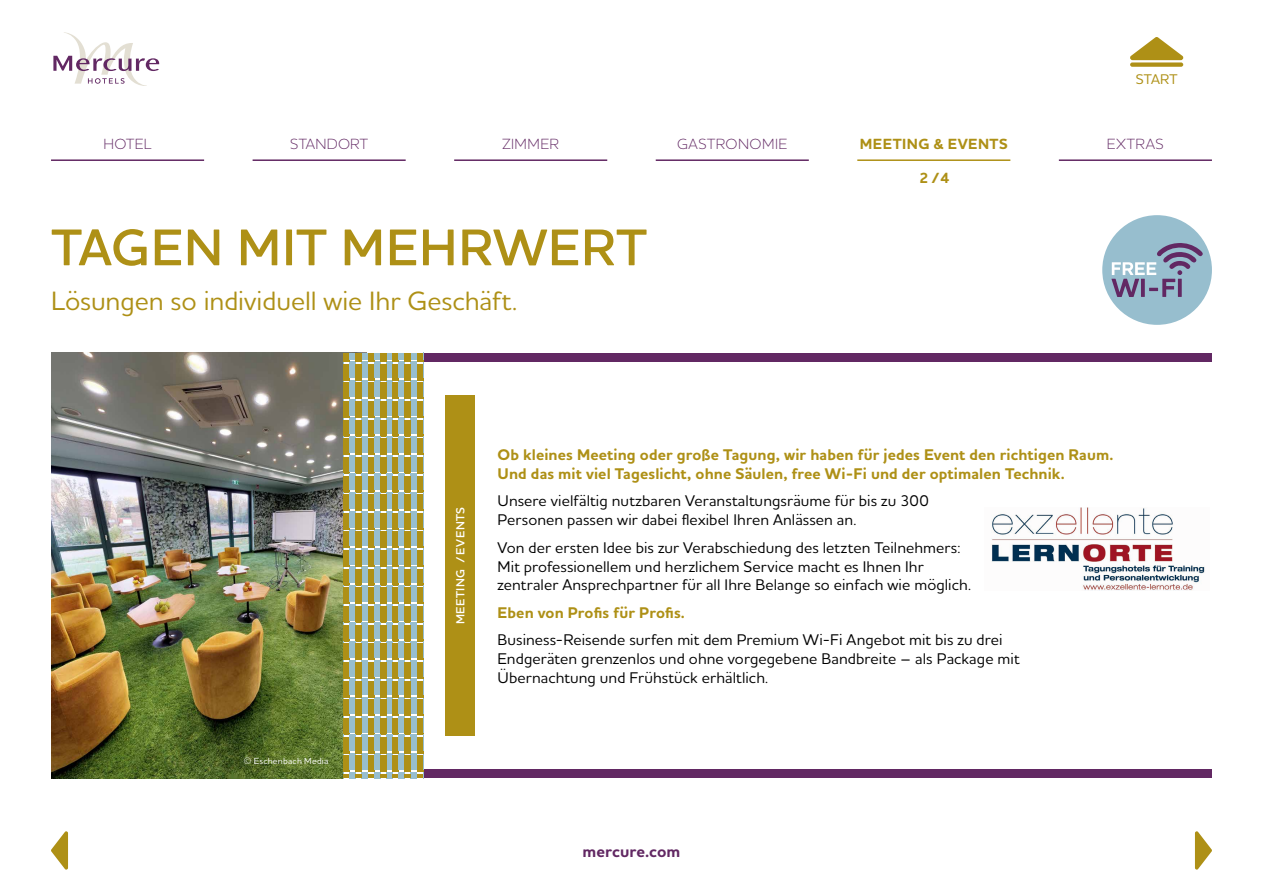
<style>
.page{position:relative;width:1263px;height:893px;background:#fff}
.page>*{position:absolute;margin:0;border:0;box-sizing:border-box;transform-origin:0 0}
.t1{font:600 52.5px "Houschka Alt Pro";letter-spacing:.015em;color:#ae9016}
.t2{font:500 27px "Houschka Alt Pro";letter-spacing:-.005em;color:#ae9016}
.t3{font:700 16.5px "Houschka Alt Pro";letter-spacing:.005em;color:#622863}
.t4{font:500 15.75px/18.9px "Houschka Alt Pro";letter-spacing:.005em;color:#000}
.t5{font:700 15.75px/18.9px "Houschka Alt Pro";letter-spacing:.005em;color:#ae9016}
.t6{font:300 15px "Houschka Alt Pro";letter-spacing:.03em;color:#622863}
.t7{font:700 15px "Houschka Alt Pro";letter-spacing:.035em;color:#ae9016}
.t8{font:500 14.25px "Houschka Alt Pro";letter-spacing:.02em;color:#ae9016}
.t9{font:600 12px "Houschka Alt Pro";color:#fff}
.t10{font:500 9px "Houschka Alt Pro";letter-spacing:.025em;color:#fff}
</style>
<div class="page">
<img style="left:51px;top:353px;width:292px;height:425px">
<svg style="left:1195px;top:831px;width:17px;height:39px"></svg>
<svg style="left:51px;top:831px;width:17px;height:39px"></svg>
<svg style="left:53px;top:32px;width:106px;height:54px"></svg>
<svg style="left:1130px;top:37px;width:53px;height:23px"></svg>
<div style="left:1130px;top:62px;width:53px;height:5px;background:#ae9016;border-radius:2px"></div>
<div style="left:1102px;top:215px;width:110px;height:110px;background:#97bece;border-radius:50%"></div>
<svg style="left:1111px;top:243px;width:92px;height:54px"></svg>
<hr style="left:51px;top:159px;width:153px;height:2px;background:#622863">
<hr style="left:253px;top:159px;width:153px;height:2px;background:#622863">
<hr style="left:454px;top:159px;width:153px;height:2px;background:#622863">
<hr style="left:656px;top:159px;width:153px;height:2px;background:#622863">
<hr style="left:857px;top:159px;width:153px;height:2px;background:#ae9016">
<hr style="left:1059px;top:159px;width:153px;height:2px;background:#622863">
<div style="left:445px;top:395px;width:30px;height:341px;background:#ae9016"></div>
<div style="left:361px;top:353px;width:851px;height:8px;background:#622863"></div>
<div style="left:361px;top:770px;width:851px;height:8px;background:#622863"></div>
<svg style="left:343px;top:353px;width:80px;height:425px;background:#a7b28f"></svg>
<div style="left:343px;top:737px;width:7px;height:16px;background:#ae9016"></div>
<div style="left:350px;top:735px;width:6px;height:16px;background:#97bece"></div>
<div style="left:362px;top:735px;width:6px;height:16px;background:#97bece"></div>
<div style="left:356px;top:737px;width:6px;height:16px;background:#ae9016"></div>
<div style="left:368px;top:737px;width:6px;height:16px;background:#ae9016"></div>
<div style="left:374px;top:735px;width:6px;height:16px;background:#97bece"></div>
<div style="left:386px;top:735px;width:6px;height:16px;background:#97bece"></div>
<div style="left:380px;top:737px;width:6px;height:16px;background:#ae9016"></div>
<div style="left:392px;top:737px;width:7px;height:16px;background:#ae9016"></div>
<div style="left:399px;top:735px;width:6px;height:16px;background:#97bece"></div>
<div style="left:411px;top:735px;width:6px;height:16px;background:#97bece"></div>
<div style="left:405px;top:737px;width:6px;height:16px;background:#ae9016"></div>
<div style="left:417px;top:737px;width:6px;height:16px;background:#ae9016"></div>
<img style="left:991px;top:507px;width:214px;height:83px">
<p class="t8" style="left:1136px;top:70px;width:43px">START</p>
<p class="t6" style="left:103px;top:134px;width:50px">HOTEL</p>
<p class="t6" style="left:290px;top:134px;width:79px">STANDORT</p>
<p class="t6" style="left:502px;top:134px;width:58px">ZIMMER</p>
<p class="t6" style="left:677px;top:134px;width:112px">GASTRONOMIE</p>
<p class="t7" style="left:860px;top:134px;width:149px">MEETING &amp; EVENTS</p>
<p class="t6" style="left:1107px;top:134px;width:26px">EXTRAS</p>
<p class="t7" style="left:919px;top:168px;width:31px">2 /4</p>
<h1 class="t1" style="left:51px;top:214px;width:597px">TAGEN MIT MEHRWERT</h1>
<h2 class="t2" style="left:51px;top:283px;width:467px">Lösungen so individuell wie Ihr Geschäft.</h2>
<p class="t10" style="left:244px;top:755px;width:86px">© Eschenbach Media</p>
<p class="t9" style="left:453px;top:624px;width:77px;rotate:-90deg">MEETING / EVENTS</p>
<p class="t5" style="left:497px;top:445px;width:617px">Ob kleines Meeting oder große Tagung, wir haben für jedes Event den richtigen Raum.<br>Und das mit viel Tageslicht, ohne Säulen, free Wi-Fi und der optimalen Technik.</p>
<p class="t4" style="left:497px;top:491px;width:433px">Unsere vielfältig nutzbaren Veranstaltungsräume für bis zu 300<br>Personen passen wir dabei flexibel Ihren Anlässen an.</p>
<p class="t4" style="left:497px;top:537px;width:475px">Von der ersten Idee bis zur Verabschiedung des letzten Teilnehmers:<br>Mit professionellem und herzlichem Service macht es Ihnen Ihr zentraler Ansprechpartner für all Ihre Belange so einfach wie möglich.</p>
<p class="t5" style="left:497px;top:603px;width:189px">Eben von Profis für Profis.</p>
<p class="t4" style="left:497px;top:630px;width:524px">Business-Reisende surfen mit dem Premium Wi-Fi Angebot mit bis zu drei<br>Endgeräten grenzenlos und ohne vorgegebene Bandbreite – als Package mit<br>Übernachtung und Frühstück erhältlich.</p>
<p class="t3" style="left:582px;top:840px;width:99px">mercure.com</p>
</div>
